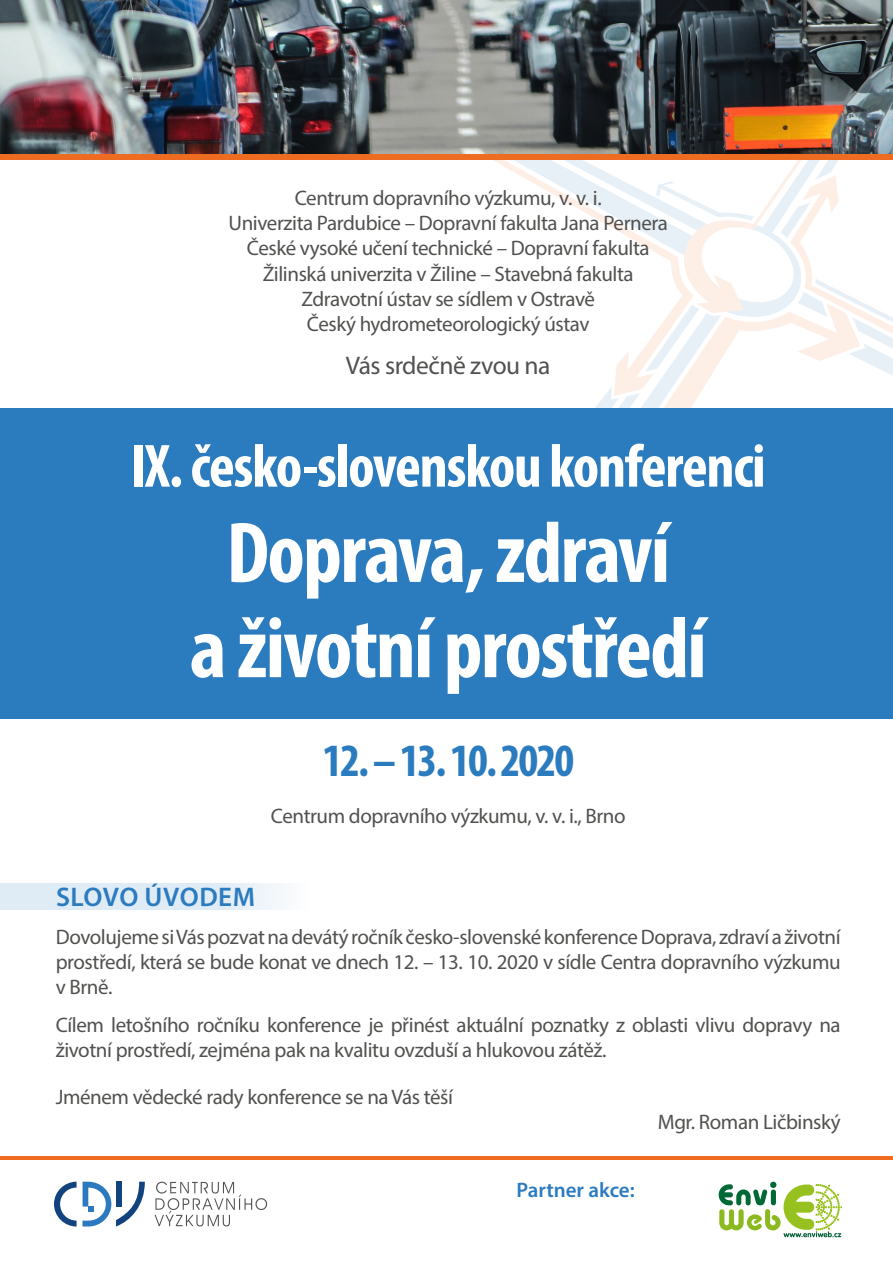
<style>
.page{position:relative;width:893px;height:1263px;background:#fff}
.page>*{position:absolute;margin:0;border:0;box-sizing:border-box;transform-origin:0 0}
.nadpis{font:700 condensed 87px "Myriad Pro";letter-spacing:-.02em;color:#fff}
.nadpis-2{font:700 condensed 61.5px "Myriad Pro";letter-spacing:-.02em;color:#fff}
.nadpis-3{font:700 condensed 46.5px "Myriad Pro";letter-spacing:-.04em;color:#2b7bbf}
.nadpis-4{font:600 27px "Myriad Pro";letter-spacing:.02em;color:#2b7bbf}
.nadpis-5{font:25.5px "Myriad Pro";letter-spacing:-.02em;color:#51514f}
.nadpis-6{font:21px/25.2px "Myriad Pro";letter-spacing:-.02em;color:#51514f;text-align:justify}
.nadpis-7{font:600 21px "Myriad Pro";color:#2b7bbf}
</style>
<div class="page">
<div style="left:0;top:883px;width:347px;height:27px;background:linear-gradient(to right,#d6e5f2,#f7fafc)"></div>
<svg style="left:506px;top:159px;width:387px;height:249px"></svg>
<svg style="left:680px;top:159px;width:213px;height:154px"></svg>
<div style="left:0;top:408px;width:893px;height:311px;background:#2b7bbf"></div>
<div style="left:0;top:154px;width:893px;height:5px;background:#ed6c22"></div>
<img style="left:0;top:0;width:893px;height:154px">
<svg style="left:155px;top:1182px;width:112px;height:44px"></svg>
<svg style="left:54px;top:1182px;width:91px;height:44px"></svg>
<svg style="left:719px;top:1182px;width:123px;height:55px"></svg>
<hr style="left:0;top:1157px;width:893px;height:3px;background:#ed6c22">
<p class="nadpis-6" style="left:295px;top:185px;width:308px">Centrum dopravního výzkumu, v. v. i.</p>
<p class="nadpis-6" style="left:229px;top:210px;width:441px">Univerzita Pardubice – Dopravní fakulta Jana Pernera</p>
<p class="nadpis-6" style="left:247px;top:235px;width:404px">České vysoké učení technické – Dopravní fakulta</p>
<p class="nadpis-6" style="left:263px;top:261px;width:372px">Žilinská univerzita v Žiline – Stavebná fakulta</p>
<p class="nadpis-6" style="left:301px;top:286px;width:295px">Zdravotní ústav se sídlem v Ostravě</p>
<p class="nadpis-6" style="left:307px;top:311px;width:284px">Český hydrometeorologický ústav</p>
<p class="nadpis-5" style="left:346px;top:350px;width:206px">Vás srdečně zvou na</p>
<p class="nadpis-2" style="left:131px;top:428px;width:636px">IX. česko-slovenskou konferenci</p>
<p class="nadpis" style="left:226px;top:498px;width:445px">Doprava, zdraví</p>
<p class="nadpis" style="left:190px;top:594px;width:518px">a životní prostředí</p>
<p class="nadpis-3" style="left:322px;top:732px;width:253px">12. – 13. 10. 2020</p>
<p class="nadpis-6" style="left:271px;top:803px;width:356px">Centrum dopravního výzkumu, v. v. i., Brno</p>
<p class="nadpis-4" style="left:56px;top:879px;width:201px">SLOVO ÚVODEM</p>
<p class="nadpis-6" style="left:56px;top:924px;width:786px">Dovolujeme si Vás pozvat na devátý ročník česko-slovenské konference Doprava, zdraví a životní prostředí, která se bude konat ve dnech 12. – 13. 10. 2020 v sídle Centra dopravního výzkumu v Brně.</p>
<p class="nadpis-6" style="left:56px;top:1012px;width:786px">Cílem letošního ročníku konference je přinést aktuální poznatky z oblasti vlivu dopravy na životní prostředí, zejména pak na kvalitu ovzduší a hlukovou zátěž.</p>
<p class="nadpis-6" style="left:56px;top:1083px;width:399px">Jménem vědecké rady konference se na Vás těší</p>
<p class="nadpis-6" style="left:658px;top:1109px;width:184px">Mgr. Roman Ličbinský</p>
<p class="nadpis-7" style="left:516px;top:1177px;width:120px">Partner akce:</p>
</div>
